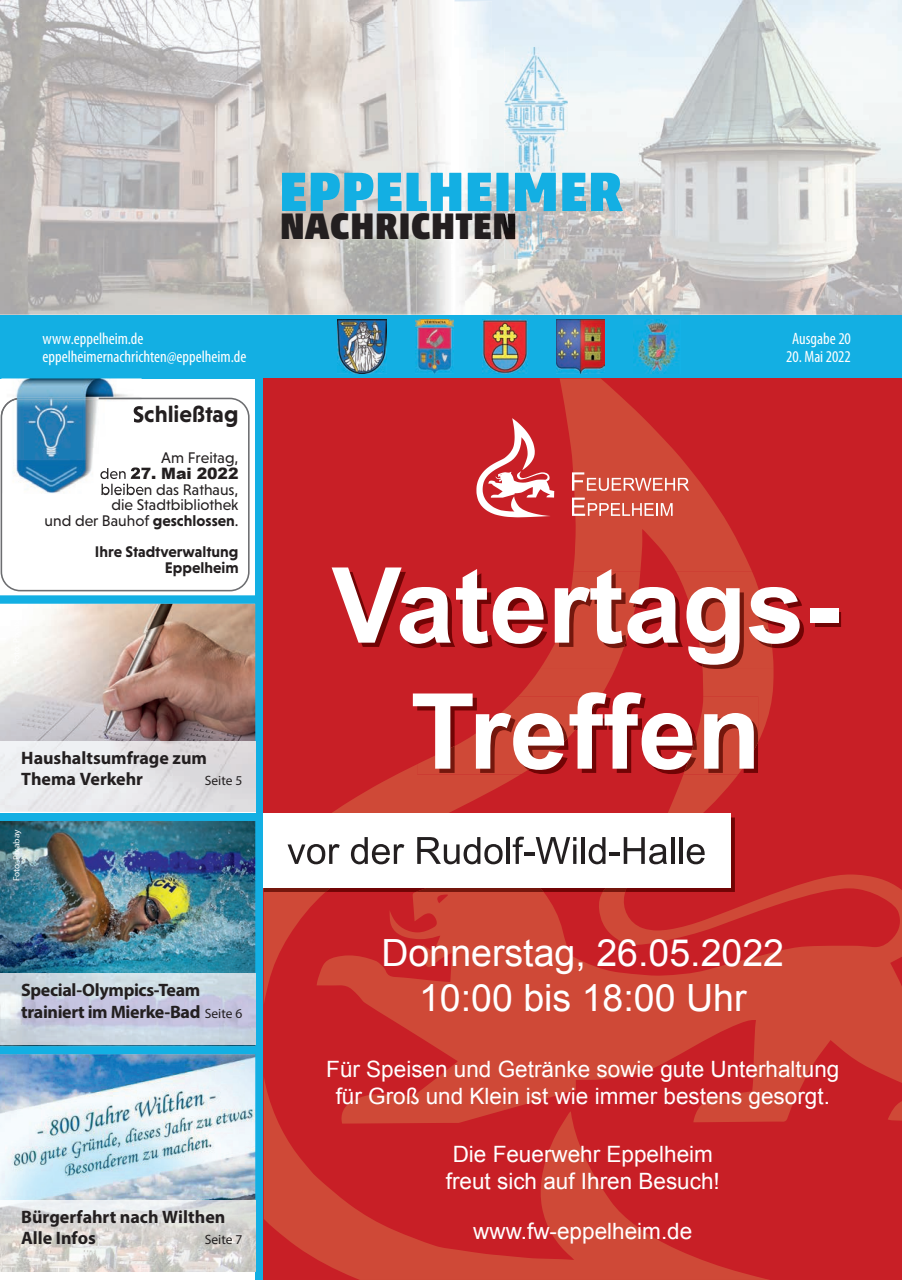
<style>
.page{position:relative;width:902px;height:1280px;background:#fff}
.page>*{position:absolute;margin:0;border:0;box-sizing:border-box;transform-origin:0 0}
.t1{font:700 105px/126px "Arial";color:#fff;text-align:center}
.t2{font:900 56.25px "Akko Std";color:#13afe3}
.t3{font:37.5px/45px "Arial";color:#fff;text-align:center}
.t4{font:900 37.5px "Akko Std";color:#231f20}
.t5{font:700 23.55px "Niveau Grotesk";color:#231f20}
.t6{font:22.5px/27px "Arial";color:#fff;text-align:center}
.t7{font:700 18px/21.6px "Myriad Pro";letter-spacing:-.005em;color:#231f20}
.t8{font:condensed 16.5px/18.3px "Myriad Pro";color:#fff}
.t9{font:15.75px/15.8px "Niveau Grotesk";color:#231f20;text-align:right}
.t10{font:700 15.75px/15.8px "Niveau Grotesk";color:#231f20;text-align:right}
.t11{font:900 15.75px "Arial";color:#231f20}
.t12{font:13.5px "Myriad Pro";letter-spacing:.005em;color:#231f20}
.t13{font:9px "Myriad Pro";color:#fff;scale:1.04 1}
.s1{font-family:"Niveau Grotesk";font-weight:400}
.s2{font-weight:700}
.s3{font-weight:400;font-size:13.5px}
</style>
<div class="page">
<img style="left:0;top:0;width:901px;height:315px">
<img style="left:568px;top:173px;width:54px;height:38px">
<img style="left:282px;top:173px;width:222px;height:38px">
<img style="left:282px;top:213px;width:222px;height:27px">
<img style="left:454px;top:2px;width:38px;height:313px">
<img style="left:504px;top:47px;width:64px;height:212px">
<img style="left:504px;top:213px;width:11px;height:27px">
<div style="left:0;top:315px;width:901px;height:63px;background:#13afe3"></div>
<img style="left:337px;top:320px;width:49px;height:53px">
<img style="left:415px;top:320px;width:38px;height:53px">
<img style="left:482px;top:320px;width:45px;height:53px">
<img style="left:556px;top:320px;width:49px;height:53px">
<img style="left:633px;top:320px;width:47px;height:53px">
<div style="left:0;top:595px;width:255px;height:9px;background:#13afe3"></div>
<div style="left:0;top:1046px;width:255px;height:8px;background:#13afe3"></div>
<div style="left:255px;top:378px;width:9px;height:902px;background:#13afe3"></div>
<div style="left:264px;top:378px;width:637px;height:902px;background:#c81f26"></div>
<svg style="left:369px;top:874px;width:532px;height:248px;fill:#cf4937"></svg>
<svg style="left:887px;top:1101px;width:14px;height:20px"></svg>
<svg style="left:264px;top:378px;width:509px;height:627px"></svg>
<svg style="left:264px;top:1076px;width:505px;height:204px"></svg>
<svg style="left:572px;top:498px;width:100px;height:18px"></svg>
<svg style="left:572px;top:472px;width:117px;height:19px"></svg>
<svg style="left:476px;top:418px;width:78px;height:99px"></svg>
<svg style="left:336px;top:572px;width:438px;height:97px"></svg>
<svg style="left:540px;top:572px;width:233px;height:97px"></svg>
<svg style="left:417px;top:696px;width:341px;height:78px"></svg>
<div style="left:264px;top:813px;width:466px;height:75px;background:#fff"></div>
<svg style="left:264px;top:817px;width:470px;height:75px"></svg>
<svg style="left:1px;top:398px;width:248px;height:193px"></svg>
<img style="left:1px;top:378px;width:141px;height:20px">
<img style="left:1px;top:398px;width:141px;height:96px">
<img style="left:134px;top:405px;width:8px;height:22px">
<img style="left:100px;top:468px;width:27px;height:11px">
<svg style="left:131px;top:467px;width:11px;height:12px"></svg>
<img style="left:102px;top:484px;width:40px;height:10px">
<img style="left:0;top:1054px;width:255px;height:146px">
<img style="left:0;top:1200px;width:255px;height:71px">
<img style="left:0;top:604px;width:255px;height:137px">
<img style="left:0;top:821px;width:255px;height:225px">
<div style="left:0;top:812px;width:255px;height:9px;background:#13afe3"></div>
<hr style="left:0;top:812px;width:255px;height:1px;background:#fff">
<img style="left:0;top:741px;width:255px;height:71px">
<img style="left:0;top:974px;width:255px;height:71px">
<h2 class="t2" style="left:279px;top:157px;width:346px">EPPELHEIMER</h2>
<h3 class="t4" style="left:280px;top:203px;width:239px">NACHRICHTEN</h3>
<p class="t8" style="left:43px;top:329px;width:205px">www.eppelheim.de eppelheimernachrichten@eppelheim.de</p>
<p class="t8" style="left:792px;top:329px;width:60px">Ausgabe 20</p>
<p class="t8" style="left:786px;top:347px;width:66px">20. Mai 2022</p>
<p class="t5" style="left:133px;top:401px;width:107px">Schließtag</p>
<p class="t9" style="left:161px;top:450px;width:79px">Am Freitag,</p>
<p class="t11" style="left:100px;top:462px;width:140px"><span class="s1">den</span> 27. Mai 2022</p>
<p class="t9" style="left:45px;top:481px;width:195px">bleiben das Rathaus,<br>die Stadtbibliothek<br>und der Bauhof <span class="s2">geschlossen</span>.</p>
<p class="t10" style="left:95px;top:544px;width:145px">Ihre Stadtverwaltung<br>Eppelheim</p>
<p class="t7" style="left:21px;top:746px;width:187px">Haushaltsumfrage zum<br>Thema Verkehr</p>
<p class="t12" style="left:205px;top:772px;width:39px">Seite 5</p>
<p class="t13" style="left:11px;top:881px;width:51px;rotate:-90deg">Foto: Pixabay</p>
<p class="t7" style="left:21px;top:978px;width:223px">Special-Olympics-Team trainiert im Mierke-Bad <span class="s3">Seite 6</span></p>
<p class="t7" style="left:21px;top:1205px;width:206px">Bürgerfahrt nach Wilthen<br>Alle Infos</p>
<p class="t12" style="left:205px;top:1231px;width:39px">Seite 7</p>
<h1 class="t1" style="left:331px;top:546px;width:509px">Vatertags-<br>Treffen</h1>
<h3 class="t3" style="left:381px;top:930px;width:404px">Donnerstag, 26.05.2022<br>10:00 bis 18:00 Uhr</h3>
<p class="t6" style="left:326px;top:1056px;width:514px">Für Speisen und Getränke sowie gute Unterhaltung für Groß und Klein ist wie immer bestens gesorgt.</p>
<p class="t6" style="left:446px;top:1141px;width:275px">Die Feuerwehr Eppelheim freut sich auf Ihren Besuch!</p>
<p class="t6" style="left:473px;top:1218px;width:220px">www.fw-eppelheim.de</p>
</div>
